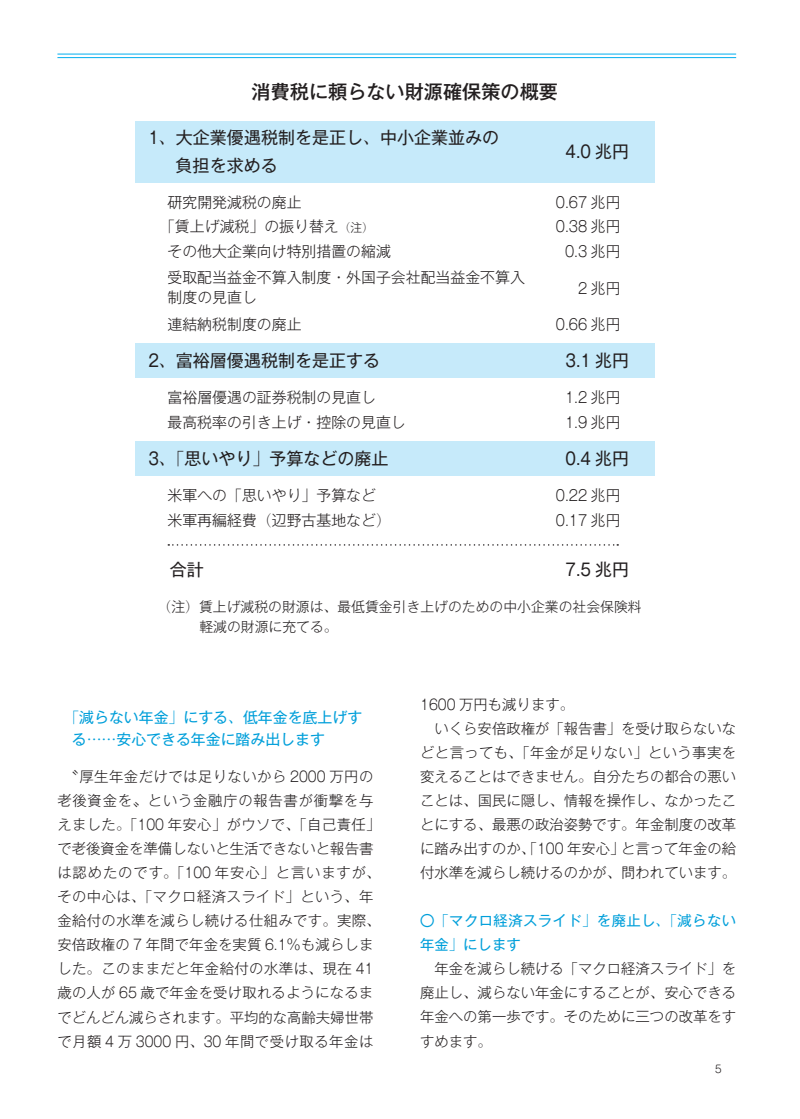
<style>
.page{position:relative;width:800px;height:1119px;background:#fff}
.page>*{position:absolute;margin:0;border:0;box-sizing:border-box;transform-origin:0 0}
.t1{font:500 19.2px "Gothic MB101 Pro";color:#231f20}
.t2{font:16.95px/27.6px "Gothic MB101 Pro";color:#231f20;scale:.9 1}
.t3{font:16.95px "Gothic MB101 Pro";color:#231f20}
.t4{font:300 14.85px/20.2px "Gothic MB101 Pro";color:#231f20}
.t5{font:300 14.85px "Gothic MB101 Pro";color:#231f20;scale:.9 1}
.t6{font:14.85px/22.4px "Gothic MB101 Pro";color:#009fda}
.t7{font:300 14.4px/24px "Gothic MB101 Pro";letter-spacing:.025em;color:#231f20}
.t8{font:300 14.4px/24px "Gothic MB101 Pro";color:#231f20;scale:.9 1}
.t9{font:300 14.4px/24px "Gothic MB101 Pro";color:#231f20}
.t10{font:300 13.8px/20.2px "Gothic MB101 Pro";color:#231f20}
.t11{font:300 10.65px "Shin M Go Pro";color:#231f20}
.s1{font-family:"Ryumin Pro"}
.s2{font-family:"Ryumin Pro";font-size:11.7px}
.s3{font-size:11.7px}
.s4{font-weight:400;color:#009fda}
.s5{font-family:"Ryumin Pro";font-weight:400;color:#009fda}
</style>
<div class="page">
<hr style="left:57px;top:54px;width:679px;height:1px;background:#00aeef">
<hr style="left:57px;top:57px;width:679px;height:1px;background:#00aeef">
<div style="left:136px;top:121px;width:518px;height:61px;background:#c6eafa"></div>
<div style="left:136px;top:343px;width:518px;height:34px;background:#c6eafa"></div>
<div style="left:136px;top:441px;width:518px;height:34px;background:#c6eafa"></div>
<svg style="left:168px;top:544px;width:450px;height:1px"></svg>
<h1 class="t1" style="left:251px;top:76px;width:308px">消費税に頼らない財源確保策の概要</h1>
<p class="t2" style="left:176px;top:122px;width:361px;text-indent:-27px">1<span class="s1">、</span>大企業優遇税制を是正し<span class="s1">、</span>中小企業並みの負担を求める</p>
<p class="t2" style="left:565px;top:135px;width:72px">4.0 兆円</p>
<p class="t4" style="left:167px;top:190px;width:135px">研究開発減税の廃止</p>
<p class="t5" style="left:555px;top:190px;width:74px">0.67 兆円</p>
<p class="t4" style="left:160px;top:214px;width:215px"><span class="s1">「</span>賃上げ減税<span class="s1">」</span>の振り替え<span class="s2">（</span><span class="s3">注</span><span class="s2">）</span></p>
<p class="t5" style="left:555px;top:214px;width:74px">0.38 兆円</p>
<p class="t4" style="left:167px;top:239px;width:225px">その他大企業向け特別措置の縮減</p>
<p class="t5" style="left:565px;top:239px;width:63px">0.3 兆円</p>
<p class="t4" style="left:167px;top:265px;width:359px">受取配当益金不算入制度<span class="s1">・</span>外国子会社配当益金不算入制度の見直し</p>
<p class="t5" style="left:578px;top:276px;width:49px">2 兆円</p>
<p class="t4" style="left:167px;top:312px;width:135px">連結納税制度の廃止</p>
<p class="t5" style="left:555px;top:312px;width:74px">0.66 兆円</p>
<p class="t2" style="left:148px;top:344px;width:259px">2<span class="s1">、</span>富裕層優遇税制を是正する</p>
<p class="t2" style="left:565px;top:344px;width:72px">3.1 兆円</p>
<p class="t4" style="left:167px;top:385px;width:210px">富裕層優遇の証券税制の見直し</p>
<p class="t5" style="left:565px;top:385px;width:63px">1.2 兆円</p>
<p class="t4" style="left:167px;top:410px;width:240px">最高税率の引き上げ<span class="s1">・</span>控除の見直し</p>
<p class="t5" style="left:565px;top:410px;width:63px">1.9 兆円</p>
<p class="t2" style="left:148px;top:442px;width:268px">3<span class="s1">、「</span>思いやり<span class="s1">」</span>予算などの廃止</p>
<p class="t2" style="left:565px;top:442px;width:72px">0.4 兆円</p>
<p class="t4" style="left:167px;top:483px;width:210px">米軍への<span class="s1">「</span>思いやり<span class="s1">」</span>予算など</p>
<p class="t5" style="left:555px;top:483px;width:74px">0.22 兆円</p>
<p class="t4" style="left:167px;top:508px;width:225px">米軍再編経費<span class="s1">（</span>辺野古基地など<span class="s1">）</span></p>
<p class="t5" style="left:555px;top:507px;width:74px">0.17 兆円</p>
<p class="t3" style="left:136px;top:555px;width:70px">　　合計</p>
<p class="t2" style="left:565px;top:553px;width:72px">7.5 兆円</p>
<p class="t10" style="left:199px;top:594px;width:443px;text-indent:-42px"><span class="s1">（</span>注<span class="s1">）</span>賃上げ減税の財源は<span class="s1">、</span>最低賃金引き上げのための中小企業の社会保険料軽減の財源に充てる<span class="s1">。</span></p>
<p class="t6" style="left:72px;top:704px;width:292px;text-indent:-7px"><span class="s1">「</span>減らない年金<span class="s1">」</span>にする<span class="s1">、</span>低年金を底上げする<span class="s1">……</span>安心できる年金に踏み出します</p>
<p class="t7" style="left:57px;top:762px;width:324px">　〝厚生年金だけでは足りないから 2000 万円の老後資金を〟という金融庁の報告書が衝撃を与えました<span class="s1">。「</span>100 年安心<span class="s1">」</span>がウソで<span class="s1">、「</span>自己責任<span class="s1">」</span>で老後資金を準備しないと生活できないと報告書は認めたのです<span class="s1">。「</span>100 年安心<span class="s1">」</span>と言いますが<span class="s1">、</span>その中心は<span class="s1">、「</span>マクロ経済スライド<span class="s1">」</span>という<span class="s1">、</span>年金給付の水準を減らし続ける仕組みです<span class="s1">。</span>実際<span class="s1">、</span>安倍政権の 7 年間で年金を実質 6.1％も減らしました<span class="s1">。</span>このままだと年金給付の水準は<span class="s1">、</span>現在 41歳の人が 65 歳で年金を受け取れるようになるまでどんどん減らされます<span class="s1">。</span>平均的な高齢夫婦世帯で月額 4 万 3000 円<span class="s1">、</span>30 年間で受け取る年金は</p>
<p class="t8" style="left:420px;top:690px;width:352px">1600 万円も減ります<span class="s1">。<br></span>　いくら安倍政権が<span class="s1">「</span>報告書<span class="s1">」</span>を受け取らないなどと言っても<span class="s1">、「</span>年金が足りない<span class="s1">」</span>という事実を変えることはできません<span class="s1">。</span>自分たちの都合の悪いことは<span class="s1">、</span>国民に隠し<span class="s1">、</span>情報を操作し<span class="s1">、</span>なかったことにする<span class="s1">、</span>最悪の政治姿勢です<span class="s1">。</span>年金制度の改革に踏み出すのか<span class="s1">、「</span>100 年安心<span class="s1">」</span>と言って年金の給付水準を減らし続けるのかが<span class="s1">、</span>問われています<span class="s1">。</span></p>
<p class="t9" style="left:420px;top:906px;width:317px"><span class="s4">〇</span><span class="s5">「</span><span class="s4">マクロ経済スライド</span><span class="s5">」</span><span class="s4">を廃止し</span><span class="s5">、「</span><span class="s4">減らない年金</span><span class="s5">」</span><span class="s4">にします<br></span>　年金を減らし続ける<span class="s1">「</span>マクロ経済スライド<span class="s1">」</span>を廃止し<span class="s1">、</span>減らない年金にすることが<span class="s1">、</span>安心できる年金への第一歩です<span class="s1">。</span>そのために三つの改革をすすめます<span class="s1">。</span></p>
<p class="t11" style="left:715px;top:1060px;width:8px">5</p>
</div>
